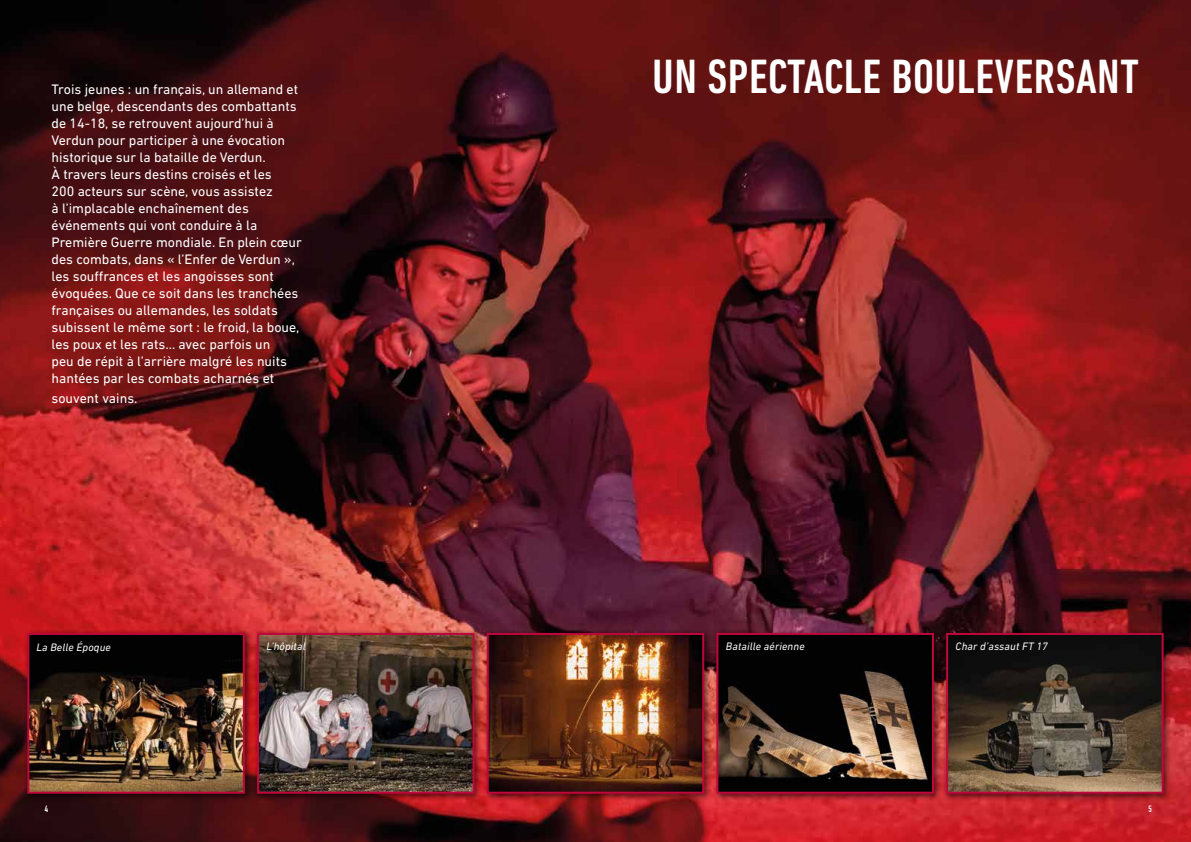
<style>
.page{position:relative;width:1191px;height:842px;background:#fff}
.page>*{position:absolute;margin:0;border:0;box-sizing:border-box;transform-origin:0 0}
.t1{font:500 condensed 49px "DIN Next LT Pro";letter-spacing:.01em;color:#fff}
.t2{font:14px/17px "DIN Next LT Pro";color:#fff}
.t3{font:italic 11px "DIN Next LT Pro";letter-spacing:.01em;color:#fff}
.t4{font:700 9px "DIN Condensed";color:#fff}
</style>
<div class="page">
<img style="left:0;top:0;width:1191px;height:842px">
<div style="left:24px;top:630px;width:229px;height:171px;background:#000;opacity:.6"></div>
<img style="left:30px;top:636px;width:212px;height:155px">
<div style="left:27px;top:633px;width:218px;height:161px;border:2px solid #c0063b"></div>
<div style="left:253px;top:630px;width:229px;height:171px;background:#000;opacity:.6"></div>
<img style="left:260px;top:636px;width:211px;height:155px">
<div style="left:257px;top:633px;width:217px;height:161px;border:2px solid #c0063b"></div>
<div style="left:713px;top:630px;width:228px;height:171px;background:#000;opacity:.6"></div>
<img style="left:719px;top:636px;width:212px;height:155px">
<div style="left:716px;top:633px;width:218px;height:161px;border:2px solid #c0063b"></div>
<div style="left:483px;top:630px;width:229px;height:171px;background:#000;opacity:.6"></div>
<img style="left:490px;top:636px;width:211px;height:155px">
<div style="left:487px;top:633px;width:217px;height:161px;border:2px solid #c0063b"></div>
<div style="left:942px;top:630px;width:229px;height:171px;background:#000;opacity:.6"></div>
<img style="left:949px;top:636px;width:211px;height:155px">
<div style="left:946px;top:633px;width:217px;height:161px;border:2px solid #c0063b"></div>
<p class="t2" style="left:52px;top:80px;width:252px">Trois jeunes : un français, un allemand et une belge, descendants des combattants de 14-18, se retrouvent aujourd’hui à Verdun pour participer à une évocation historique sur la bataille de Verdun.<br>À travers leurs destins croisés et les<br>200 acteurs sur scène, vous assistez<br>à l’implacable enchaînement des événements qui vont conduire à la Première Guerre mondiale. En plein cœur des combats, dans « l’Enfer de Verdun », les souffrances et les angoisses sont évoquées. Que ce soit dans les tranchées françaises ou allemandes, les soldats subissent le même sort : le froid, la boue, les poux et les rats… avec parfois un<br>peu de répit à l’arrière malgré les nuits hantées par les combats acharnés et</p>
<p class="t2" style="left:52px;top:389px;width:87px">souvent vains.</p>
<p class="t3" style="left:36px;top:641px;width:76px">La Belle Époque</p>
<p class="t3" style="left:266px;top:640px;width:41px">L’hôpital</p>
<p class="t4" style="left:45px;top:802px;width:5px">4</p>
<h1 class="t1" style="left:652px;top:49px;width:488px">UN SPECTACLE BOULEVERSANT</h1>
<p class="t3" style="left:726px;top:640px;width:80px">Bataille aérienne</p>
<p class="t3" style="left:955px;top:640px;width:94px">Char d’assaut FT 17</p>
<p class="t4" style="left:1148px;top:802px;width:5px">5</p>
</div>
